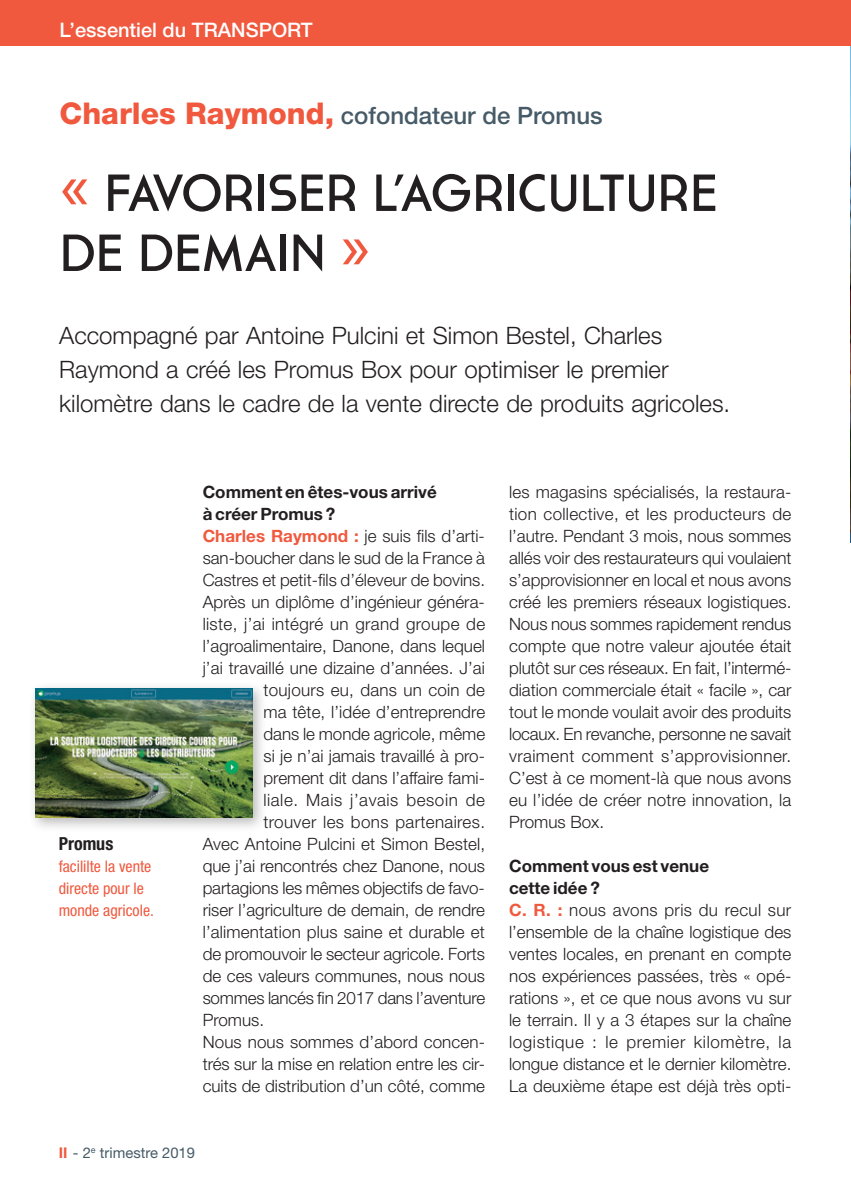
<style>
.page{position:relative;width:851px;height:1191px;background:#fff}
.page>*{position:absolute;margin:0;border:0;box-sizing:border-box;transform-origin:0 0}
.t1{font:52px/60px "Cassannet";color:#231f20}
.t2{font:300 24px/34px "Helvetica Neue LT Std";color:#231f20}
.t3{font:500 24px "Helvetica Neue LT Std";color:#465b67}
.t4{font:500 20px "Helvetica Neue LT Std";color:#fff}
.t5{font:700 condensed 18px "Helvetica Neue LT Std";color:#231f20}
.t6{font:300 17px/22px "Helvetica Neue LT Std";color:#231f20;text-align:justify}
.t7{font:300 17px "Helvetica Neue LT Std";letter-spacing:.02em;color:#231f20}
.t8{font:700 17px "Helvetica Neue LT Std";color:#231f20}
.t9{font:300 17px "Helvetica Neue LT Std";letter-spacing:.035em;color:#231f20}
.t10{font:condensed 16px/22px "Helvetica Neue LT Std";color:#f0593e}
.t11{font:14.8px "Helvetica Neue LT Std";color:#465b67}
.s1{font-weight:800;font-size:30px;color:#f0593e}
.s2{font-size:60px;color:#f0593e}
.s3{font-weight:700;color:#f0593e}
.s4{font-weight:700}
</style>
<div class="page">
<img style="left:850px;top:45px;width:1px;height:497px">
<div style="left:0;top:0;width:850px;height:45px;background:#f0593e"></div>
<hr style="left:850px;top:0;width:1px;height:45px;background:#f0593e">
<div style="left:28px;top:681px;width:239px;height:151px;background:#231f20;opacity:.31"></div>
<img style="left:35px;top:688px;width:217px;height:129px">
<p class="t4" style="left:60px;top:18px;width:255px">L’essentiel du TRANSPORT</p>
<h2 class="t3" style="left:60px;top:101px;width:544px"><span class="s1">Charles Raymond,</span> cofondateur de Promus</h2>
<h1 class="t1" style="left:60px;top:163px;width:659px"><span class="s2">«</span> FAVORISER L’AGRICULTURE<br>DE DEMAIN <span class="s2">»</span></h1>
<h2 class="t2" style="left:59px;top:318px;width:672px">Accompagné par Antoine Pulcini et Simon Bestel, Charles<br>Raymond a créé les Promus Box pour optimiser le premier kilomètre dans le cadre de la vente directe de produits agricoles.</h2>
<p class="t5" style="left:59px;top:833px;width:56px">Promus</p>
<p class="t10" style="left:59px;top:855px;width:97px">facililte la vente directe pour le monde agricole.</p>
<p class="t8" style="left:203px;top:481px;width:235px">Comment en êtes-vous arrivé</p>
<p class="t8" style="left:203px;top:503px;width:134px">à créer Promus ?</p>
<p class="t6" style="left:203px;top:525px;width:284px"><span class="s3">Charles Raymond :</span> je suis fils d’arti-</p>
<p class="t6" style="left:203px;top:547px;width:284px">san-boucher dans le sud de la France à</p>
<p class="t6" style="left:203px;top:569px;width:284px">Castres et petit-fils d’éleveur de bovins.</p>
<p class="t6" style="left:203px;top:591px;width:284px">Après un diplôme d’ingénieur généra-</p>
<p class="t7" style="left:203px;top:614px;width:284px">liste, j’ai intégré un grand groupe de</p>
<p class="t6" style="left:203px;top:635px;width:284px">l’agroalimentaire, Danone, dans lequel</p>
<p class="t6" style="left:203px;top:657px;width:284px">j’ai travaillé une dizaine d’années. J’ai</p>
<p class="t6" style="left:263px;top:679px;width:223px">toujours eu, dans un coin de</p>
<p class="t6" style="left:263px;top:701px;width:223px">ma tête, l’idée d’entreprendre</p>
<p class="t6" style="left:263px;top:723px;width:223px">dans le monde agricole, même</p>
<p class="t6" style="left:263px;top:745px;width:223px">si je n’ai jamais travaillé à pro-</p>
<p class="t6" style="left:263px;top:767px;width:223px">prement dit dans l’affaire fami-</p>
<p class="t9" style="left:263px;top:790px;width:223px">liale. Mais j’avais besoin de</p>
<p class="t7" style="left:263px;top:812px;width:223px">trouver les bons partenaires.</p>
<p class="t6" style="left:203px;top:833px;width:284px">Avec Antoine Pulcini et Simon Bestel,</p>
<p class="t6" style="left:203px;top:855px;width:284px">que j’ai rencontrés chez Danone, nous</p>
<p class="t6" style="left:203px;top:877px;width:284px">partagions les mêmes objectifs de favo-</p>
<p class="t6" style="left:203px;top:899px;width:284px">riser l’agriculture de demain, de rendre</p>
<p class="t6" style="left:203px;top:921px;width:284px">l’alimentation plus saine et durable et</p>
<p class="t6" style="left:203px;top:943px;width:284px">de promouvoir le secteur agricole. Forts</p>
<p class="t6" style="left:203px;top:965px;width:284px">de ces valeurs communes, nous nous</p>
<p class="t6" style="left:203px;top:987px;width:284px">sommes lancés fin 2017 dans l’aventure</p>
<p class="t6" style="left:203px;top:1009px;width:63px">Promus.</p>
<p class="t6" style="left:203px;top:1031px;width:284px">Nous nous sommes d’abord concen-</p>
<p class="t6" style="left:203px;top:1053px;width:284px">trés sur la mise en relation entre les cir-</p>
<p class="t6" style="left:203px;top:1075px;width:284px">cuits de distribution d’un côté, comme</p>
<p class="t11" style="left:59px;top:1144px;width:138px"><span class="s3">II</span> - 2<sup>e</sup> trimestre 2019</p>
<p class="t6" style="left:509px;top:481px;width:284px">les magasins spécialisés, la restaura&shy;tion collective, et les producteurs de l’autre. Pendant 3 mois, nous sommes allés voir des restaurateurs qui voulaient s’approvisionner en local et nous avons créé les premiers réseaux logistiques.<br>Nous nous sommes rapidement rendus compte que notre valeur ajoutée était plutôt sur ces réseaux. En fait, l’intermé&shy;diation commerciale était « facile », car tout le monde voulait avoir des produits locaux. En revanche, personne ne savait vraiment comment s’approvisionner.<br>C’est à ce moment-là que nous avons eu l’idée de créer notre innovation, la Promus Box.</p>
<p class="t6" style="left:509px;top:855px;width:284px;text-align:left"><span class="s4">Comment vous est venue<br>cette idée ?<br></span><span class="s3">C. R. :</span> nous avons pris du recul sur l’ensemble de la chaîne logistique des ventes locales, en prenant en compte nos expériences passées, très « opé&shy;rations », et ce que nous avons vu sur le terrain. Il y a 3 étapes sur la chaîne logistique : le premier kilomètre, la longue distance et le dernier kilomètre.<br>La deuxième étape est déjà très opti-</p>
</div>
